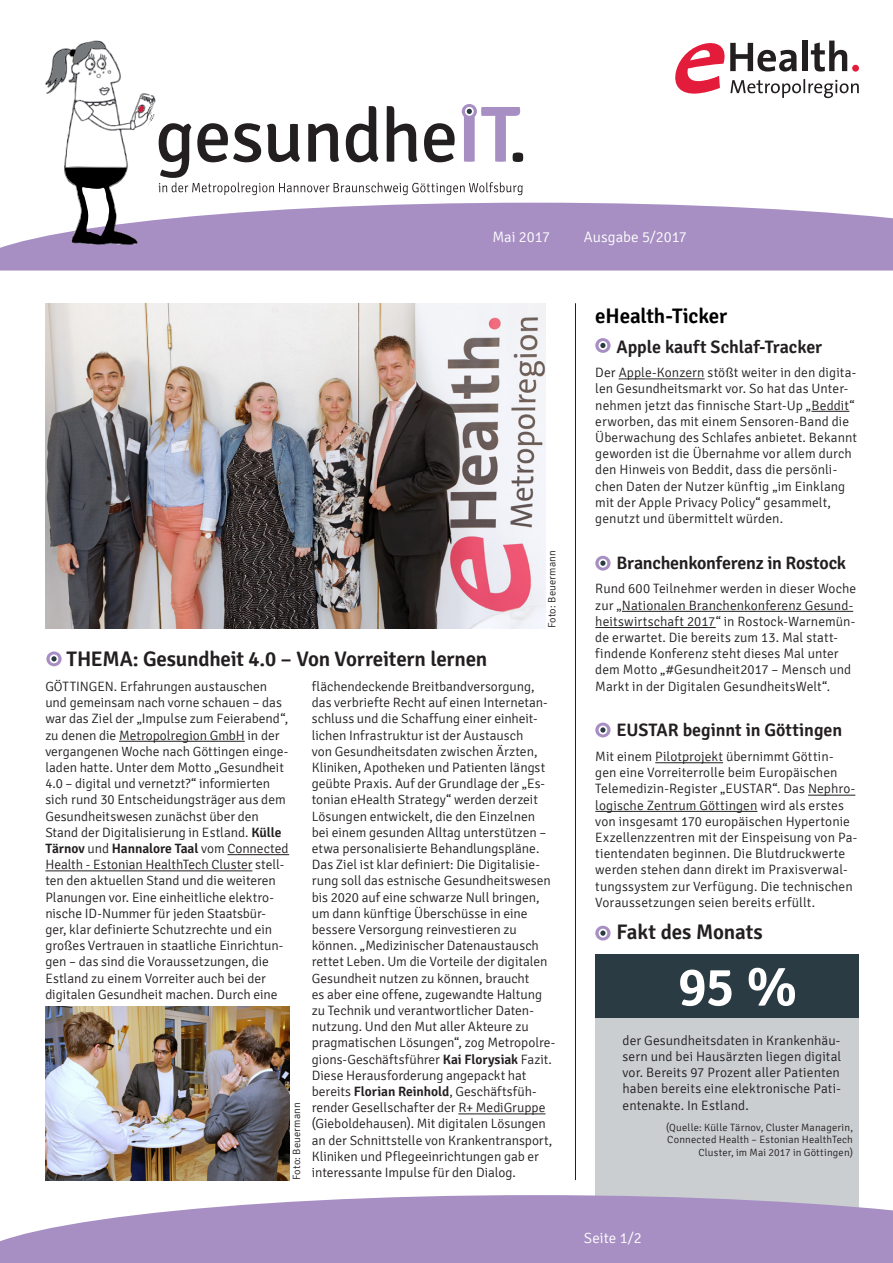
<style>
.page{position:relative;width:893px;height:1263px;background:#fff}
.page>*{position:absolute;margin:0;border:0;box-sizing:border-box;transform-origin:0 0}
.t1{font:600 54px "Signika";color:#fff}
.t2{font:600 21px "Signika";letter-spacing:-.01em;color:#231f20}
.t3{font:600 21px "Signika";letter-spacing:-.01em;color:#000}
.t4{font:600 18px "Signika";letter-spacing:-.01em;color:#231f20}
.t5{font:300 15px "Signika";color:#fff}
.t6{font:300 13.5px/16.2px "Signika";color:#231f20}
.t7{font:300 10.5px/12.6px "Signika";letter-spacing:.015em;color:#231f20;text-align:right}
.s1{font-weight:600}
</style>
<div class="page">
<div style="left:595px;top:1018px;width:264px;height:213px;background:#caced0"></div>
<svg style="left:0;top:203px;width:893px;height:68px;background:#af99c8"></svg>
<hr style="left:619px;top:379px;width:86px;height:1px;background:#231f20">
<hr style="left:811px;top:411px;width:38px;height:1px;background:#231f20">
<hr style="left:622px;top:611px;width:231px;height:1px;background:#231f20">
<hr style="left:595px;top:627px;width:121px;height:1px;background:#231f20">
<hr style="left:655px;top:762px;width:68px;height:1px;background:#231f20">
<hr style="left:808px;top:795px;width:47px;height:1px;background:#231f20">
<hr style="left:595px;top:811px;width:162px;height:1px;background:#231f20">
<svg style="left:675px;top:41px;width:184px;height:57px"></svg>
<img style="left:45px;top:303px;width:501px;height:325px">
<hr style="left:575px;top:303px;width:1px;height:877px;background:#231f20">
<svg style="left:0;top:1195px;width:893px;height:68px;background:#b29dca"></svg>
<svg style="left:46px;top:651px;width:16px;height:15px"></svg>
<svg style="left:595px;top:338px;width:16px;height:15px"></svg>
<svg style="left:595px;top:556px;width:16px;height:15px"></svg>
<svg style="left:595px;top:723px;width:16px;height:14px"></svg>
<svg style="left:45px;top:40px;width:478px;height:206px"></svg>
<hr style="left:119px;top:741px;width:126px;height:1px;background:#231f20">
<hr style="left:227px;top:854px;width:62px;height:1px;background:#231f20">
<hr style="left:45px;top:870px;width:207px;height:1px;background:#231f20">
<hr style="left:458px;top:1113px;width:87px;height:1px;background:#231f20">
<div style="left:595px;top:954px;width:264px;height:64px;background:#2b3b44"></div>
<svg style="left:595px;top:926px;width:16px;height:14px"></svg>
<img style="left:45px;top:1007px;width:244px;height:173px">
<p class="t5" style="left:492px;top:229px;width:59px">Mai 2017</p>
<p class="t5" style="left:584px;top:229px;width:104px">Ausgabe 5/2017</p>
<p class="t2" style="left:67px;top:647px;width:422px">THEMA: Gesundheit 4.0 – Von Vorreitern lernen</p>
<p class="t7" style="left:546px;top:628px;width:79px;rotate:-90deg">Foto: Beuermann</p>
<p class="t6" style="left:45px;top:678px;width:245px">GÖTTINGEN. Erfahrungen austauschen und gemeinsam nach vorne schauen – das war das Ziel der „Impulse zum Feierabend“, zu denen die Metropolregion GmbH in der vergangenen Woche nach Göttingen einge&shy;laden hatte. Unter dem Motto „Gesundheit 4.0 – digital und vernetzt?“ informierten sich rund 30 Entscheidungsträger aus dem Gesundheitswesen zunächst über den Stand der Digitalisierung in Estland. <span class="s1">Külle Tärnov</span> und <span class="s1">Hannalore Taal</span> vom Connected Health - Estonian HealthTech Cluster stell&shy;ten den aktuellen Stand und die weiteren Planungen vor. Eine einheitliche elektro&shy;nische ID-Nummer für jeden Staatsbür&shy;ger, klar definierte Schutzrechte und ein großes Vertrauen in staatliche Einrichtun&shy;gen – das sind die Voraussetzungen, die Estland zu einem Vorreiter auch bei der digitalen Gesundheit machen. Durch eine</p>
<p class="t6" style="left:312px;top:678px;width:245px">flächendeckende Breitbandversorgung, das verbriefte Recht auf einen Internetan&shy;schluss und die Schaffung einer einheit&shy;lichen Infrastruktur ist der Austausch<br>von Gesundheitsdaten zwischen Ärzten, Kliniken, Apotheken und Patienten längst geübte Praxis. Auf der Grundlage der „Es&shy;tonian eHealth Strategy“ werden derzeit Lösungen entwickelt, die den Einzelnen bei einem gesunden Alltag unterstützen – etwa personalisierte Behandlungspläne.<br>Das Ziel ist klar definiert: Die Digitalisie&shy;rung soll das estnische Gesundheitswesen bis 2020 auf eine schwarze Null bringen, um dann künftige Überschüsse in eine bessere Versorgung reinvestieren zu können. „Medizinischer Datenaustausch rettet Leben. Um die Vorteile der digitalen Gesundheit nutzen zu können, braucht<br>es aber eine offene, zugewandte Haltung zu Technik und verantwortlicher Daten&shy;nutzung. Und den Mut aller Akteure zu pragmatischen Lösungen“, zog Metropolre&shy;gions-Geschäftsführer <span class="s1">Kai Florysiak</span> Fazit.<br>Diese Herausforderung angepackt hat bereits <span class="s1">Florian Reinhold</span>, Geschäftsfüh&shy;render Gesellschafter der R+ MediGruppe (Gieboldehausen). Mit digitalen Lösungen an der Schnittstelle von Krankentransport, Kliniken und Pflegeeinrichtungen gab er interessante Impulse für den Dialog.</p>
<p class="t7" style="left:290px;top:1180px;width:79px;rotate:-90deg">Foto: Beuermann</p>
<p class="t3" style="left:595px;top:304px;width:133px">eHealth-Ticker</p>
<p class="t4" style="left:617px;top:336px;width:207px">Apple kauft Schlaf-Tracker</p>
<p class="t6" style="left:595px;top:365px;width:263px">Der Apple-Konzern stößt weiter in den digita&shy;len Gesundheitsmarkt vor. So hat das Unter&shy;nehmen jetzt das finnische Start-Up „Beddit“ erworben, das mit einem Sensoren-Band die Überwachung des Schlafes anbietet. Bekannt geworden ist die Übernahme vor allem durch den Hinweis von Beddit, dass die persönli&shy;chen Daten der Nutzer künftig „im Einklang mit der Apple Privacy Policy“ gesammelt, genutzt und übermittelt würden.</p>
<p class="t4" style="left:617px;top:552px;width:231px">Branchenkonferenz in Rostock</p>
<p class="t6" style="left:595px;top:581px;width:263px">Rund 600 Teilnehmer werden in dieser Woche zur „Nationalen Branchenkonferenz Gesund&shy;heitswirtschaft 2017“ in Rostock-Warnemün&shy;de erwartet. Die bereits zum 13. Mal statt&shy;findende Konferenz steht dieses Mal unter dem Motto „#Gesundheit2017 – Mensch und Markt in der Digitalen GesundheitsWelt“.</p>
<p class="t4" style="left:617px;top:720px;width:227px">EUSTAR beginnt in Göttingen</p>
<p class="t6" style="left:595px;top:749px;width:263px">Mit einem Pilotprojekt übernimmt Göttin&shy;gen eine Vorreiterrolle beim Europäischen Telemedizin-Register „EUSTAR“. Das Nephro&shy;logische Zentrum Göttingen wird als erstes von insgesamt 170 europäischen Hypertonie Exzellenzzentren mit der Einspeisung von Pa&shy;tientendaten beginnen. Die Blutdruckwerte werden stehen dann direkt im Praxisverwal&shy;tungssystem zur Verfügung. Die technischen Voraussetzungen seien bereits erfüllt.</p>
<p class="t2" style="left:617px;top:920px;width:148px">Fakt des Monats</p>
<p class="t1" style="left:678px;top:955px;width:121px">95 %</p>
<p class="t6" style="left:622px;top:1032px;width:220px;text-align:justify">der Gesundheitsdaten in Krankenhäu&shy;sern und bei Hausärzten liegen digital vor. Bereits 97 Prozent aller Patienten haben bereits eine elektronische Pati&shy;entenakte. In Estland.</p>
<p class="t7" style="left:666px;top:1121px;width:188px">(Quelle: Külle Tärnov, Cluster Managerin,<br>Connected Health – Estonian HealthTech<br>Cluster, im Mai 2017 in Göttingen)</p>
<p class="t5" style="left:584px;top:1230px;width:59px">Seite 1/2</p>
</div>
